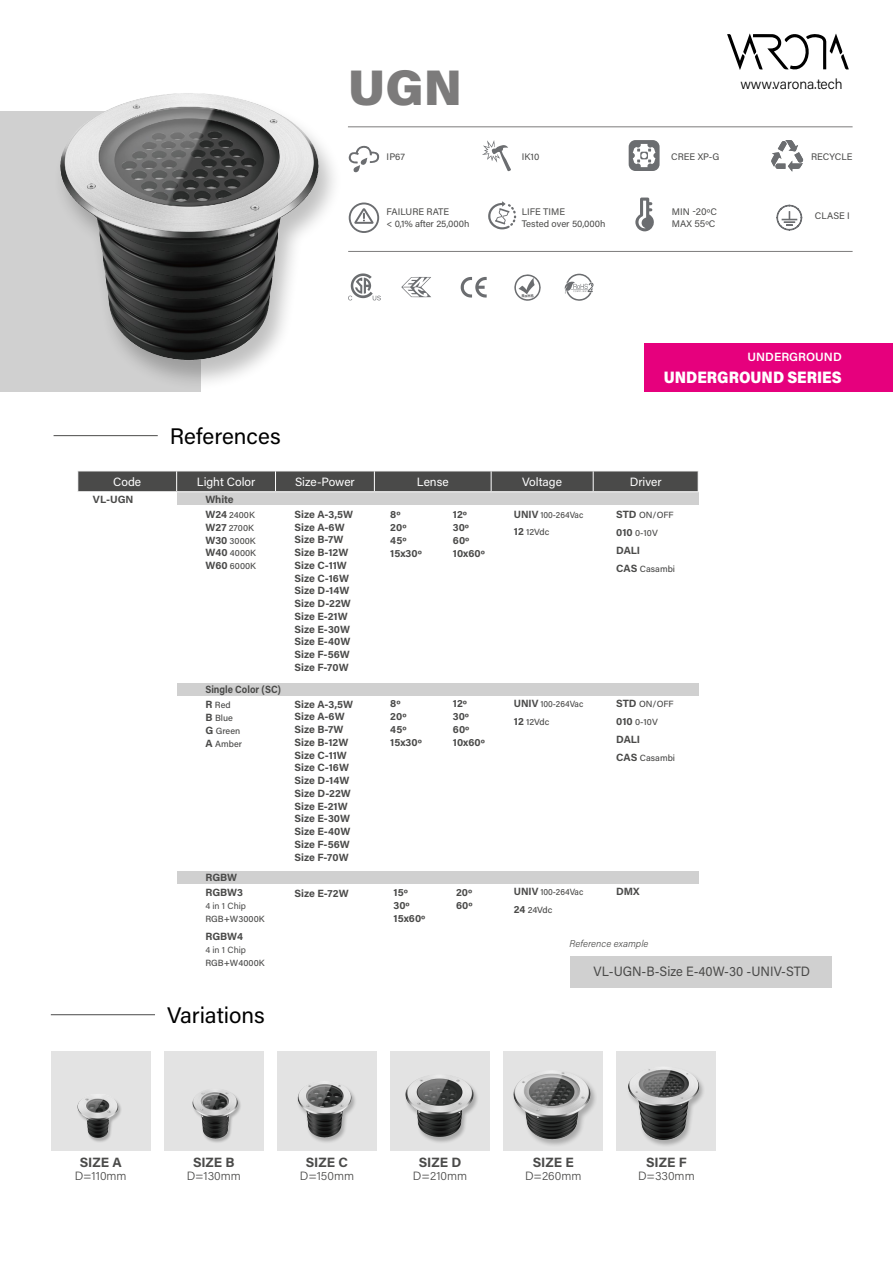
<style>
.page{position:relative;width:893px;height:1263px;background:#fff}
.page>*{position:absolute;margin:0;border:0;box-sizing:border-box;transform-origin:0 0}
.t1{font:900 49.95px "Acumin Pro";color:#7c7b7b}
.t2{font:22.5px "Acumin Pro";color:#000}
.t3{font:900 16.5px "Acumin Pro";color:#fff;scale:.9 1}
.t4{font:300 14.4px "Acumin Pro";color:#000}
.t5{font:13.5px "Acumin Pro";color:#4a4a49;scale:.95 1}
.t6{font:700 13.5px "Acumin Pro";letter-spacing:-.005em;color:#4a4a49}
.t7{font:12px "Acumin Pro";color:#fff}
.t8{font:300 12px "Acumin Pro";color:#4a4a49}
.t9{font:600 12px "Acumin Pro";letter-spacing:.005em;color:#fff}
.t10{font:700 10.5px/12.8px "Acumin Pro";color:#4a4a49}
.t11{font:700 10.5px "Acumin Pro";color:#4a4a49;scale:.9 1}
.t12{font:italic 300 9.75px "Acumin Pro";color:#4a4a49}
.t13{font:9.45px/11.4px "Acumin Pro";color:#4a4a49}
.t14{font:500 9px/12.8px "Acumin Pro";color:#4a4a49}
.t15{font:500 9px/17.2px "Acumin Pro";color:#4a4a49;scale:.93 1}
.t16{font:9px "Acumin Pro";color:#4a4a49}
.s1{font-weight:700;font-size:10.5px}
</style>
<div class="page">
<svg style="left:401px;top:277px;width:30px;height:20px"></svg>
<svg style="left:461px;top:277px;width:26px;height:21px"></svg>
<svg style="left:514px;top:274px;width:27px;height:27px"></svg>
<svg style="left:348px;top:273px;width:33px;height:27px"></svg>
<hr style="left:348px;top:251px;width:505px;height:1px;background:#7c7b7b">
<hr style="left:348px;top:126px;width:505px;height:1px;background:#7c7b7b">
<svg style="left:727px;top:33px;width:122px;height:37px"></svg>
<svg style="left:349px;top:146px;width:31px;height:27px"></svg>
<div style="left:629px;top:140px;width:31px;height:31px;background:#6b6d70;border-radius:7px"></div>
<svg style="left:633px;top:144px;width:22px;height:23px"></svg>
<svg style="left:349px;top:203px;width:30px;height:30px"></svg>
<svg style="left:488px;top:201px;width:28px;height:28px"></svg>
<svg style="left:635px;top:198px;width:19px;height:33px"></svg>
<svg style="left:776px;top:205px;width:26px;height:26px"></svg>
<svg style="left:482px;top:140px;width:29px;height:32px"></svg>
<svg style="left:771px;top:140px;width:33px;height:31px"></svg>
<div style="left:570px;top:957px;width:262px;height:31px;background:#d0d0d0"></div>
<hr style="left:54px;top:435px;width:104px;height:1px;background:#4a4a49">
<div style="left:0;top:111px;width:200px;height:280px;background:#d0d0d0"></div>
<div style="left:645px;top:343px;width:248px;height:48px;background:#e6007d"></div>
<svg style="left:565px;top:274px;width:29px;height:27px"></svg>
<div style="left:53px;top:92px;width:290px;height:299px;background:#000;opacity:.25"></div>
<img style="left:60px;top:93px;width:123px;height:91px">
<div style="left:177px;top:871px;width:522px;height:12px;background:#d0d0d0"></div>
<div style="left:177px;top:683px;width:522px;height:13px;background:#d0d0d0"></div>
<div style="left:177px;top:493px;width:522px;height:12px;background:#d0d0d0"></div>
<div style="left:77px;top:471px;width:622px;height:20px;background:#4a4a49"></div>
<hr style="left:51px;top:1014px;width:104px;height:1px;background:#4a4a49">
<div style="left:51px;top:1051px;width:100px;height:99px;background:#e3e3e3"></div>
<div style="left:277px;top:1051px;width:100px;height:99px;background:#e3e3e3"></div>
<div style="left:503px;top:1051px;width:100px;height:99px;background:#e3e3e3"></div>
<div style="left:164px;top:1051px;width:100px;height:99px;background:#e3e3e3"></div>
<div style="left:390px;top:1051px;width:100px;height:99px;background:#e3e3e3"></div>
<div style="left:616px;top:1051px;width:100px;height:99px;background:#e3e3e3"></div>
<div style="left:76px;top:1094px;width:46px;height:49px;background:#000;opacity:.25"></div>
<img style="left:78px;top:1094px;width:20px;height:19px">
<div style="left:192px;top:1088px;width:50px;height:55px;background:#000;opacity:.25"></div>
<img style="left:192px;top:1088px;width:22px;height:25px">
<div style="left:296px;top:1080px;width:61px;height:64px;background:#000;opacity:.25"></div>
<img style="left:297px;top:1081px;width:27px;height:21px">
<div style="left:404px;top:1074px;width:75px;height:70px;background:#000;opacity:.25"></div>
<img style="left:407px;top:1074px;width:34px;height:13px">
<div style="left:511px;top:1070px;width:86px;height:78px;background:#000;opacity:.25"></div>
<img style="left:515px;top:1070px;width:35px;height:17px">
<div style="left:626px;top:1066px;width:79px;height:82px;background:#000;opacity:.25"></div>
<img style="left:628px;top:1066px;width:34px;height:25px">
<h1 class="t1" style="left:348px;top:52px;width:115px">UGN</h1>
<h3 class="t4" style="left:740px;top:74px;width:104px">www.varona.tech</h3>
<p class="t13" style="left:387px;top:151px;width:20px">IP67</p>
<p class="t13" style="left:522px;top:151px;width:19px">IK10</p>
<p class="t13" style="left:671px;top:151px;width:50px">CREE XP-G</p>
<p class="t13" style="left:811px;top:151px;width:43px">RECYCLE</p>
<h2 class="t2" style="left:170px;top:420px;width:112px">References</h2>
<p class="t13" style="left:387px;top:206px;width:84px">FAILURE RATE<br>&lt; 0,1% after 25,000h</p>
<p class="t13" style="left:522px;top:206px;width:85px">LIFE TIME<br>Tested over 50,000h</p>
<p class="t13" style="left:672px;top:206px;width:47px">MIN -20ºC<br>MAX 55ºC</p>
<p class="t13" style="left:815px;top:210px;width:36px">CLASE I</p>
<p class="t9" style="left:747px;top:348px;width:96px">UNDERGROUND</p>
<h3 class="t3" style="left:664px;top:366px;width:199px">UNDERGROUND SERIES</h3>
<p class="t7" style="left:113px;top:473px;width:30px">Code</p>
<p class="t7" style="left:197px;top:473px;width:60px">Light Color</p>
<p class="t7" style="left:295px;top:473px;width:61px">Size-Power</p>
<p class="t7" style="left:417px;top:473px;width:33px">Lense</p>
<p class="t7" style="left:522px;top:473px;width:41px">Voltage</p>
<p class="t7" style="left:630px;top:473px;width:33px">Driver</p>
<p class="t10" style="left:93px;top:492px;width:42px">VL-UGN</p>
<p class="t10" style="left:205px;top:492px;width:30px">White</p>
<p class="t14" style="left:205px;top:508px;width:52px"><span class="s1">W24</span> 2400K<br><span class="s1">W27</span> 2700K<br><span class="s1">W30</span> 3000K<br><span class="s1">W40</span> 4000K<br><span class="s1">W60</span> 6000K</p>
<p class="t10" style="left:294px;top:507px;width:60px">Size A-3,5W<br>Size A-6W<br>Size B-7W<br>Size B-12W<br>Size C-11W<br>Size C-16W<br>Size D-14W<br>Size D-22W<br>Size E-21W<br>Size E-30W<br>Size E-40W<br>Size F-56W<br>Size F-70W</p>
<p class="t10" style="left:294px;top:697px;width:60px">Size A-3,5W<br>Size A-6W<br>Size B-7W<br>Size B-12W<br>Size C-11W<br>Size C-16W<br>Size D-14W<br>Size D-22W<br>Size E-21W<br>Size E-30W<br>Size E-40W<br>Size F-56W<br>Size F-70W</p>
<p class="t14" style="left:616px;top:505px;width:59px;line-height:18px"><span class="s1">STD</span> ON/OFF<br><span class="s1">010</span> 0-10V</p>
<p class="t10" style="left:616px;top:543px;width:26px">DALI</p>
<p class="t14" style="left:616px;top:562px;width:60px"><span class="s1">CAS</span> Casambi</p>
<p class="t15" style="left:514px;top:505px;width:76px"><span class="s1">UNIV</span> 100-264Vac<br><span class="s1">12</span> 12Vdc</p>
<p class="t10" style="left:390px;top:507px;width:12px">8º</p>
<p class="t10" style="left:453px;top:507px;width:16px">12º</p>
<p class="t10" style="left:390px;top:520px;width:18px">20º</p>
<p class="t10" style="left:453px;top:520px;width:18px">30º</p>
<p class="t10" style="left:390px;top:533px;width:18px">45º</p>
<p class="t10" style="left:453px;top:533px;width:18px">60º</p>
<p class="t10" style="left:390px;top:547px;width:33px">15x30º</p>
<p class="t10" style="left:453px;top:547px;width:34px">10x60º</p>
<p class="t11" style="left:205px;top:682px;width:86px">Single Color (SC)</p>
<p class="t14" style="left:205px;top:698px;width:38px"><span class="s1">R</span> Red<br><span class="s1">B</span> Blue<br><span class="s1">G</span> Green<br><span class="s1">A</span> Amber</p>
<p class="t10" style="left:390px;top:696px;width:12px">8º</p>
<p class="t10" style="left:453px;top:696px;width:16px">12º</p>
<p class="t10" style="left:390px;top:709px;width:18px">20º</p>
<p class="t10" style="left:453px;top:709px;width:18px">30º</p>
<p class="t10" style="left:390px;top:722px;width:18px">45º</p>
<p class="t10" style="left:453px;top:722px;width:18px">60º</p>
<p class="t10" style="left:390px;top:736px;width:33px">15x30º</p>
<p class="t10" style="left:453px;top:736px;width:34px">10x60º</p>
<p class="t14" style="left:616px;top:695px;width:59px;line-height:18px"><span class="s1">STD</span> ON/OFF<br><span class="s1">010</span> 0-10V</p>
<p class="t10" style="left:616px;top:733px;width:26px">DALI</p>
<p class="t14" style="left:616px;top:751px;width:60px"><span class="s1">CAS</span> Casambi</p>
<p class="t15" style="left:514px;top:695px;width:76px"><span class="s1">UNIV</span> 100-264Vac<br><span class="s1">12</span> 12Vdc</p>
<p class="t10" style="left:205px;top:869px;width:39px;line-height:15px">RGBW<br>RGBW3</p>
<p class="t16" style="left:205px;top:899px;width:42px">4 in 1 Chip</p>
<p class="t14" style="left:205px;top:912px;width:61px">RGB+W3000K</p>
<p class="t10" style="left:205px;top:930px;width:39px">RGBW4</p>
<p class="t16" style="left:205px;top:944px;width:42px">4 in 1 Chip</p>
<p class="t14" style="left:205px;top:956px;width:61px">RGB+W4000K</p>
<h2 class="t2" style="left:167px;top:999px;width:99px">Variations</h2>
<p class="t10" style="left:294px;top:886px;width:56px">Size E-72W</p>
<p class="t10" style="left:393px;top:885px;width:16px">15º</p>
<p class="t10" style="left:456px;top:885px;width:18px">20º</p>
<p class="t10" style="left:393px;top:898px;width:18px">30º</p>
<p class="t10" style="left:456px;top:898px;width:18px">60º</p>
<p class="t10" style="left:393px;top:912px;width:33px">15x60º</p>
<p class="t15" style="left:514px;top:883px;width:76px"><span class="s1">UNIV</span> 100-264Vac<br><span class="s1">24</span> 24Vdc</p>
<p class="t10" style="left:616px;top:885px;width:25px">DMX</p>
<p class="t12" style="left:570px;top:937px;width:80px">Reference example</p>
<p class="t5" style="left:593px;top:962px;width:230px">VL-UGN-B-Size E-40W-30 -UNIV-STD</p>
<p class="t6" style="left:80px;top:1152px;width:43px">SIZE A</p>
<p class="t8" style="left:75px;top:1168px;width:53px">D=110mm</p>
<p class="t6" style="left:193px;top:1152px;width:43px">SIZE B</p>
<p class="t8" style="left:187px;top:1168px;width:56px">D=130mm</p>
<p class="t6" style="left:306px;top:1152px;width:44px">SIZE C</p>
<p class="t8" style="left:300px;top:1168px;width:56px">D=150mm</p>
<p class="t6" style="left:419px;top:1152px;width:44px">SIZE D</p>
<p class="t8" style="left:413px;top:1168px;width:56px">D=210mm</p>
<p class="t6" style="left:533px;top:1152px;width:42px">SIZE E</p>
<p class="t8" style="left:525px;top:1168px;width:58px">D=260mm</p>
<p class="t6" style="left:646px;top:1152px;width:42px">SIZE F</p>
<p class="t8" style="left:638px;top:1168px;width:58px">D=330mm</p>
</div>
